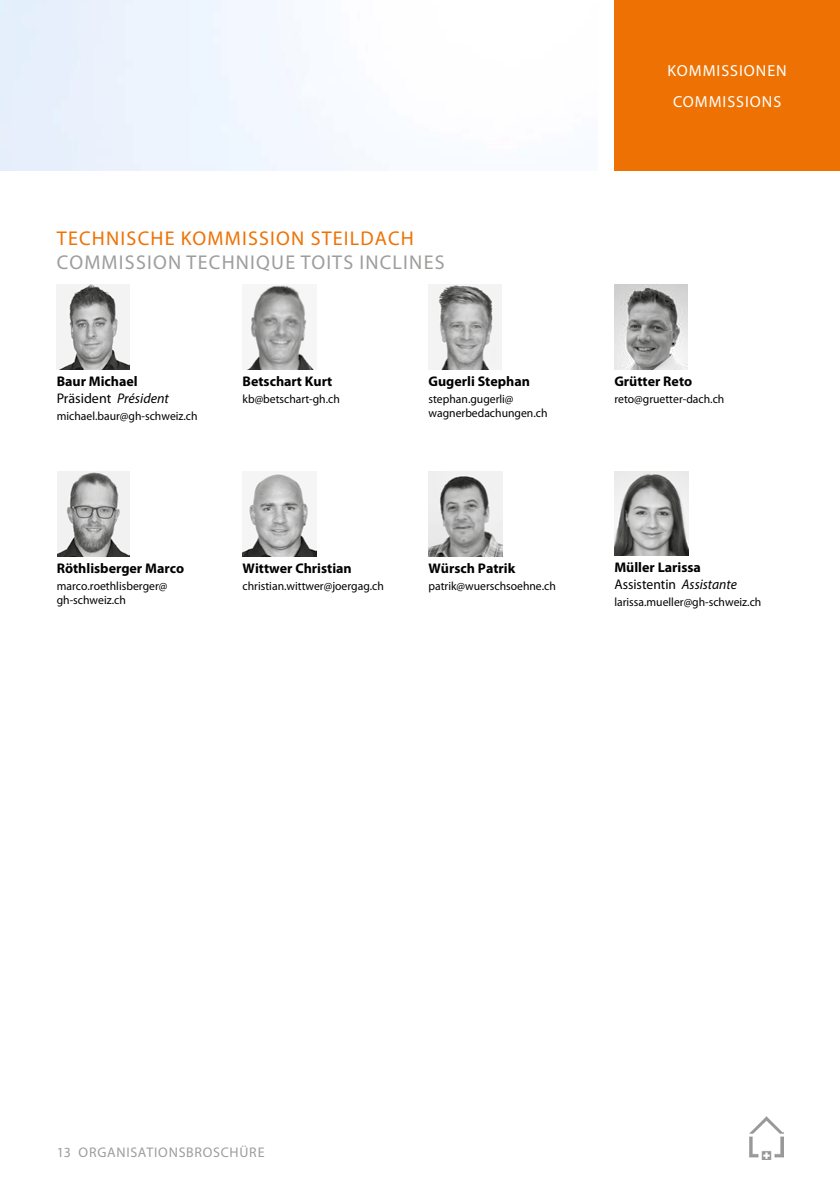
<style>
.page{position:relative;width:840px;height:1191px;background:#fff}
.page>*{position:absolute;margin:0;border:0;box-sizing:border-box;transform-origin:0 0}
.t1{font:20px "Myriad Pro";letter-spacing:.06em;color:#9d9d9c}
.t2{font:20px "Myriad Pro";letter-spacing:.06em;color:#ee7203}
.t3{font:16px/31.4px "Myriad Pro";letter-spacing:.06em;color:#fff;text-align:center}
.t4{font:700 14px/17px "Myriad Pro";color:#000}
.t5{font:14px "Myriad Pro";letter-spacing:.055em;color:#9d9d9c}
.t6{font:12px/14px "Myriad Pro";color:#000}
.s1{font-weight:400}
.s2{font-weight:400;font-style:italic}
</style>
<div class="page">
<div style="left:614px;top:0;width:225px;height:170px;background:#ee7203"></div>
<div style="left:0;top:0;width:228px;height:170px;background:#ebf2fd"></div>
<img style="left:749px;top:1116px;width:33px;height:43px">
<img style="left:57px;top:284px;width:73px;height:85px">
<img style="left:248px;top:284px;width:66px;height:85px">
<img style="left:428px;top:284px;width:73px;height:85px">
<img style="left:614px;top:284px;width:73px;height:85px">
<img style="left:57px;top:471px;width:73px;height:85px">
<img style="left:242px;top:474px;width:74px;height:82px">
<img style="left:428px;top:471px;width:74px;height:85px">
<img style="left:614px;top:471px;width:73px;height:84px">
<h1 class="t2" style="left:57px;top:226px;width:358px">TECHNISCHE KOMMISSION STEILDACH</h1>
<h1 class="t1" style="left:57px;top:250px;width:389px">COMMISSION TECHNIQUE TOITS INCLINES</h1>
<p class="t4" style="left:57px;top:372px;width:114px">Baur Michael<br><span class="s1">Präsident</span> <span class="s2">Président</span></p>
<p class="t6" style="left:57px;top:409px;width:142px">michael.baur@gh-schweiz.ch</p>
<p class="t4" style="left:242px;top:372px;width:91px">Betschart Kurt</p>
<p class="t6" style="left:242px;top:392px;width:99px">kb@betschart-gh.ch</p>
<p class="t4" style="left:428px;top:372px;width:103px">Gugerli Stephan</p>
<p class="t6" style="left:428px;top:392px;width:120px">stephan.gugerli@ wagnerbedachungen.ch</p>
<p class="t4" style="left:57px;top:559px;width:129px">Röthlisberger Marco</p>
<p class="t6" style="left:57px;top:579px;width:112px">marco.roethlisberger@ gh-schweiz.ch</p>
<p class="t4" style="left:242px;top:559px;width:111px">Wittwer Christian</p>
<p class="t6" style="left:242px;top:579px;width:143px">christian.wittwer@joergag.ch</p>
<p class="t4" style="left:428px;top:559px;width:88px">Würsch Patrik</p>
<p class="t6" style="left:428px;top:579px;width:129px">patrik@wuerschsoehne.ch</p>
<h2 class="t3" style="left:667px;top:54px;width:121px">KOMMISSIONEN<br>COMMISSIONS</h2>
<p class="t4" style="left:614px;top:372px;width:79px">Grütter Reto</p>
<p class="t6" style="left:614px;top:392px;width:111px">reto@gruetter-dach.ch</p>
<p class="t4" style="left:614px;top:558px;width:124px">Müller Larissa<br><span class="s1">Assistentin</span> <span class="s2">Assistante</span></p>
<p class="t6" style="left:614px;top:595px;width:148px">larissa.mueller@gh-schweiz.ch</p>
<p class="t5" style="left:57px;top:1143px;width:209px">13 ORGANISATIONSBROSCHÜRE</p>
</div>
